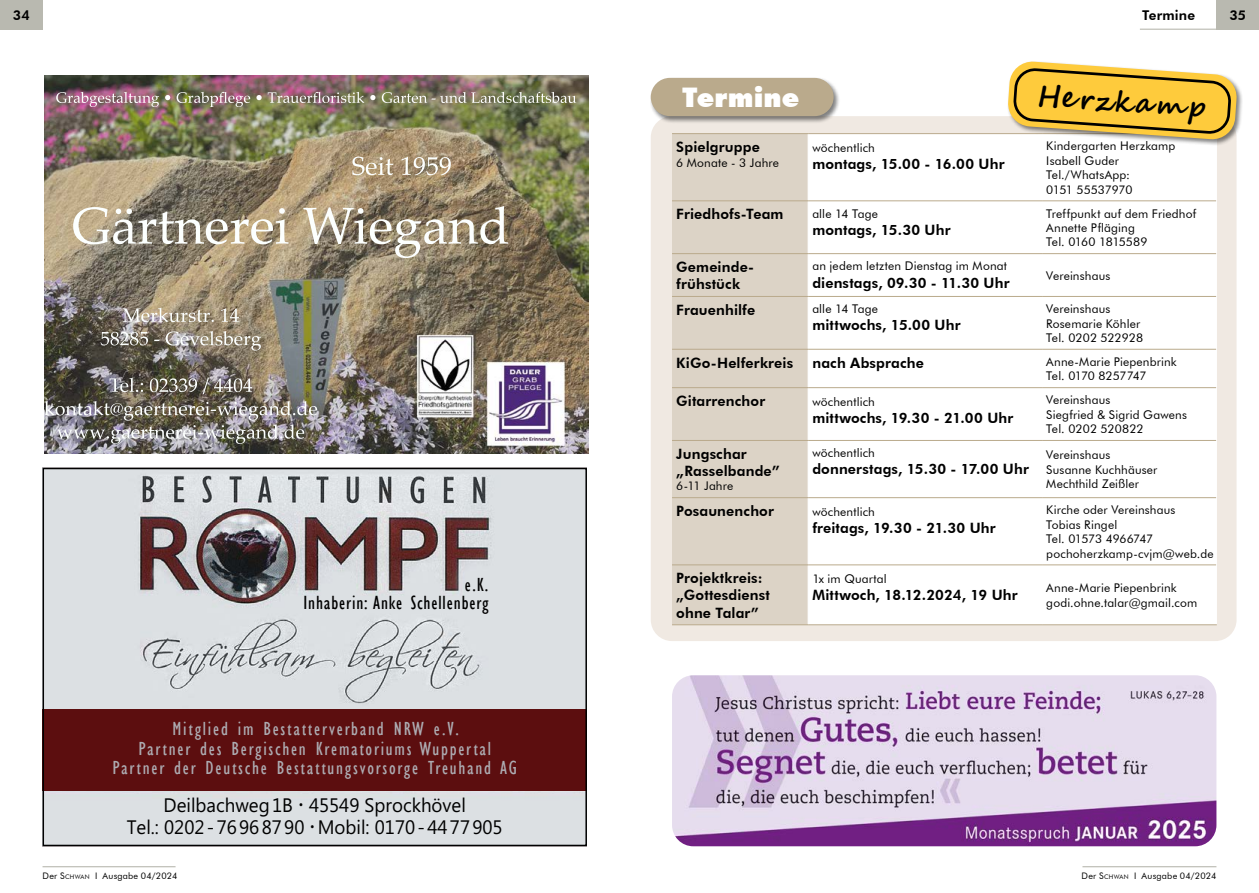
<style>
.page{position:relative;width:1259px;height:893px;background:#fff}
.page>*{position:absolute;margin:0;border:0;box-sizing:border-box;transform-origin:0 0}
.t1{font:700 28.5px "Segoe Script";color:#000}
.t2{font:900 27px "Futura BT";letter-spacing:.005em;color:#fff}
.t3{font:condensed 19.65px "Gill Sans";letter-spacing:.045em;color:#000}
.t4{font:condensed 19.5px/19.5px "Gill Sans";letter-spacing:.09em;color:#adacb2;text-align:center}
.t5{font:19.5px/22.5px "Microsoft Phags Pa";color:#000;text-align:center;scale:.96 1}
.t6{font:condensed 19.5px "Gill Sans";color:#000}
.t7{font:800 14.25px/17.1px "Futura BT";letter-spacing:.01em;color:#000}
.t8{font:800 13.5px "Futura BT";letter-spacing:.01em;color:#000}
.t9{font:12px/14.4px "Futura BT";letter-spacing:.015em;color:#000}
.t10{font:9px "Futura BT";letter-spacing:.025em;color:#000}
.s1{font-style:inherit}
.s2{font-size:6.3px}
</style>
<div class="page">
<svg style="left:46px;top:471px;width:538px;height:372px;background:#b2a2a4"></svg>
<div style="left:43px;top:468px;width:544px;height:378px;border:2px solid #000"></div>
<img style="left:44px;top:75px;width:544px;height:378px">
<div style="left:651px;top:116px;width:585px;height:525px;background:#f0e9e2;border-radius:21px"></div>
<div style="left:672px;top:134px;width:135px;height:490px;background:#dcd3c6"></div>
<div style="left:808px;top:134px;width:408px;height:490px;background:#fff"></div>
<hr style="left:1041px;top:297px;width:1px;height:52px;background:#fff">
<hr style="left:1216px;top:296px;width:1px;height:53px;background:#fff">
<hr style="left:1041px;top:350px;width:1px;height:37px;background:#fff">
<hr style="left:1216px;top:349px;width:1px;height:39px;background:#fff">
<hr style="left:1041px;top:134px;width:1px;height:66px;background:#fff">
<hr style="left:1041px;top:388px;width:1px;height:52px;background:#fff">
<hr style="left:1216px;top:134px;width:1px;height:67px;background:#fff">
<hr style="left:1216px;top:388px;width:1px;height:52px;background:#fff">
<hr style="left:1041px;top:441px;width:1px;height:56px;background:#fff">
<hr style="left:1216px;top:440px;width:1px;height:58px;background:#fff">
<hr style="left:1041px;top:498px;width:1px;height:66px;background:#fff">
<hr style="left:1041px;top:565px;width:1px;height:59px;background:#fff">
<hr style="left:1216px;top:498px;width:1px;height:67px;background:#fff">
<hr style="left:1216px;top:565px;width:1px;height:59px;background:#fff">
<hr style="left:1041px;top:201px;width:1px;height:52px;background:#fff">
<hr style="left:1041px;top:254px;width:1px;height:42px;background:#fff">
<hr style="left:1216px;top:201px;width:1px;height:53px;background:#fff">
<hr style="left:1216px;top:254px;width:1px;height:42px;background:#fff">
<hr style="left:807px;top:297px;width:1px;height:52px;background:#fff">
<hr style="left:807px;top:350px;width:1px;height:37px;background:#fff">
<hr style="left:807px;top:134px;width:1px;height:66px;background:#fff">
<hr style="left:807px;top:388px;width:1px;height:52px;background:#fff">
<hr style="left:807px;top:441px;width:1px;height:56px;background:#fff">
<hr style="left:807px;top:498px;width:1px;height:66px;background:#fff">
<hr style="left:807px;top:565px;width:1px;height:59px;background:#fff">
<hr style="left:807px;top:201px;width:1px;height:52px;background:#fff">
<hr style="left:807px;top:254px;width:1px;height:42px;background:#fff">
<hr style="left:672px;top:133px;width:136px;height:1px;background:#baaa8c">
<hr style="left:808px;top:133px;width:234px;height:1px;background:#baaa8c">
<hr style="left:672px;top:200px;width:136px;height:1px;background:#baaa8c">
<hr style="left:808px;top:200px;width:234px;height:1px;background:#baaa8c">
<hr style="left:1042px;top:200px;width:174px;height:1px;background:#baaa8c">
<hr style="left:672px;top:253px;width:136px;height:1px;background:#baaa8c">
<hr style="left:808px;top:253px;width:234px;height:1px;background:#baaa8c">
<hr style="left:1042px;top:253px;width:174px;height:1px;background:#baaa8c">
<hr style="left:672px;top:296px;width:136px;height:1px;background:#baaa8c">
<hr style="left:808px;top:296px;width:234px;height:1px;background:#baaa8c">
<hr style="left:1042px;top:296px;width:174px;height:1px;background:#baaa8c">
<hr style="left:672px;top:349px;width:136px;height:1px;background:#baaa8c">
<hr style="left:808px;top:349px;width:234px;height:1px;background:#baaa8c">
<hr style="left:1042px;top:349px;width:174px;height:1px;background:#baaa8c">
<hr style="left:672px;top:387px;width:136px;height:1px;background:#baaa8c">
<hr style="left:808px;top:387px;width:234px;height:1px;background:#baaa8c">
<hr style="left:1042px;top:387px;width:174px;height:1px;background:#baaa8c">
<hr style="left:672px;top:440px;width:136px;height:1px;background:#baaa8c">
<hr style="left:808px;top:440px;width:234px;height:1px;background:#baaa8c">
<hr style="left:1042px;top:440px;width:174px;height:1px;background:#baaa8c">
<hr style="left:672px;top:497px;width:136px;height:1px;background:#baaa8c">
<hr style="left:808px;top:497px;width:234px;height:1px;background:#baaa8c">
<hr style="left:1042px;top:497px;width:174px;height:1px;background:#baaa8c">
<hr style="left:672px;top:564px;width:136px;height:1px;background:#baaa8c">
<hr style="left:808px;top:564px;width:234px;height:1px;background:#baaa8c">
<hr style="left:1042px;top:564px;width:174px;height:1px;background:#baaa8c">
<hr style="left:672px;top:624px;width:136px;height:1px;background:#baaa8c">
<hr style="left:808px;top:624px;width:234px;height:1px;background:#baaa8c">
<hr style="left:1042px;top:624px;width:174px;height:1px;background:#baaa8c">
<div style="left:650px;top:77px;width:190px;height:47px;background:#000;opacity:.5"></div>
<div style="left:651px;top:78px;width:182px;height:38px;background:#baaa8c;border-radius:19px"></div>
<div style="left:1007px;top:61px;width:236px;height:85px;background:#000;opacity:.5"></div>
<svg style="left:1007px;top:61px;width:230px;height:79px;background:#e5c15a"></svg>
<img style="left:672px;top:675px;width:544px;height:171px">
<hr style="left:43px;top:866px;width:133px;height:1px;background:#b9b9b0">
<hr style="left:1082px;top:866px;width:134px;height:1px;background:#b9b9b0">
<div style="left:0;top:0;width:43px;height:30px;background:#b9b9b0"></div>
<div style="left:1216px;top:0;width:43px;height:30px;background:#b9b9b0"></div>
<hr style="left:1140px;top:29px;width:119px;height:1px;background:#b9b9b0">
<svg style="left:311px;top:826px;width:23px;height:9px"></svg>
<p class="t8" style="left:13px;top:7px;width:18px">34</p>
<p class="t8" style="left:1142px;top:7px;width:54px">Termine</p>
<p class="t8" style="left:1229px;top:7px;width:18px">35</p>
<h2 class="t2" style="left:682px;top:81px;width:118px">Termine</h2>
<h1 class="t1" style="left:1039px;top:73px;width:171px;rotate:4deg">Herzkamp</h1>
<p class="t7" style="left:676px;top:138px;width:85px">Spielgruppe</p>
<p class="t9" style="left:676px;top:155px;width:104px">6 Monate - 3 Jahre</p>
<p class="t9" style="left:812px;top:141px;width:64px">wöchentlich</p>
<p class="t7" style="left:812px;top:155px;width:194px">montags, 15.00 - 16.00 Uhr</p>
<p class="t9" style="left:1046px;top:139px;width:130px">Kindergarten Herzkamp<br>Isabell Guder<br>Tel./WhatsApp:<br>0151 55537970</p>
<p class="t7" style="left:676px;top:206px;width:109px">Friedhofs-Team</p>
<p class="t9" style="left:812px;top:206px;width:67px">alle 14 Tage</p>
<p class="t7" style="left:812px;top:221px;width:140px">montags, 15.30 Uhr</p>
<p class="t9" style="left:1046px;top:206px;width:151px">Treffpunkt auf dem Friedhof<br>Annette Pfläging<br>Tel. 0160 1815589</p>
<p class="t7" style="left:676px;top:258px;width:79px">Gemeinde&shy;frühstück</p>
<p class="t9" style="left:812px;top:259px;width:196px">an jedem letzten Dienstag im Monat</p>
<p class="t7" style="left:812px;top:274px;width:199px">dienstags, 09.30 - 11.30 Uhr</p>
<p class="t9" style="left:1046px;top:268px;width:65px">Vereinshaus</p>
<p class="t7" style="left:676px;top:301px;width:80px">Frauenhilfe</p>
<p class="t9" style="left:812px;top:302px;width:67px">alle 14 Tage</p>
<p class="t7" style="left:812px;top:317px;width:150px">mittwochs, 15.00 Uhr</p>
<p class="t9" style="left:1046px;top:302px;width:98px">Vereinshaus<br>Rosemarie Köhler<br>Tel. 0202 522928</p>
<p class="t7" style="left:676px;top:354px;width:118px">KiGo-Helferkreis</p>
<p class="t7" style="left:812px;top:354px;width:113px">nach Absprache</p>
<p class="t9" style="left:1046px;top:354px;width:132px">Anne-Marie Piepenbrink<br>Tel. 0170 8257747</p>
<p class="t7" style="left:676px;top:392px;width:90px">Gitarrenchor</p>
<p class="t9" style="left:812px;top:395px;width:64px">wöchentlich</p>
<p class="t7" style="left:812px;top:409px;width:202px">mittwochs, 19.30 - 21.00 Uhr</p>
<p class="t9" style="left:1046px;top:393px;width:142px">Vereinshaus<br>Siegfried &amp; Sigrid Gawens<br>Tel. 0202 520822</p>
<h3 class="t6" style="left:465px;top:573px;width:25px">e.K.</h3>
<h3 class="t3" style="left:303px;top:591px;width:187px">Inhaberin: Anke Schellenberg</h3>
<h3 class="t4" style="left:112px;top:719px;width:406px">Mitglied im Bestatterverband NRW e.V.<br>Partner des Bergischen Krematoriums Wuppertal<br>Partner der Deutsche Bestattungsvorsorge Treuhand AG</h3>
<h3 class="t5" style="left:127px;top:793px;width:393px">Deilbachweg1B 45549 Sprockhövel<br>Tel.: 0202-76968790 Mobil: 0170-4477905</h3>
<p class="t7" style="left:676px;top:445px;width:105px">Jungschar „Rasselbande”</p>
<p class="t9" style="left:676px;top:479px;width:58px">6-11 Jahre</p>
<p class="t9" style="left:812px;top:446px;width:64px">wöchentlich</p>
<p class="t7" style="left:812px;top:461px;width:218px">donnerstags, 15.30 - 17.00 Uhr</p>
<p class="t7" style="left:676px;top:502px;width:99px">Posaunenchor</p>
<p class="t9" style="left:812px;top:505px;width:64px">wöchentlich</p>
<p class="t7" style="left:812px;top:519px;width:185px">freitags, 19.30 - 21.30 Uhr</p>
<p class="t9" style="left:1046px;top:448px;width:113px">Vereinshaus<br>Susanne Kuchhäuser<br>Mechthild Zeißler</p>
<p class="t9" style="left:1046px;top:503px;width:169px">Kirche oder Vereinshaus<br>Tobias Ringel<br>Tel. 01573 4966747 pochoherzkamp-cvjm@web.de</p>
<p class="t7" style="left:676px;top:570px;width:95px">Projektkreis: „Gottesdienst ohne Talar”</p>
<p class="t9" style="left:812px;top:572px;width:76px">1x im Quartal</p>
<p class="t7" style="left:812px;top:587px;width:207px">Mittwoch, 18.12.2024, 19 Uhr</p>
<p class="t9" style="left:1046px;top:581px;width:152px">Anne-Marie Piepenbrink godi.ohne.talar@gmail.com</p>
<p class="t10" style="left:43px;top:870px;width:136px">Der <span class="s1">S</span><span class="s2">CHWAN</span> I Ausgabe 04/2024</p>
<p class="t10" style="left:1081px;top:870px;width:136px">Der <span class="s1">S</span><span class="s2">CHWAN</span> I Ausgabe 04/2024</p>
</div>
